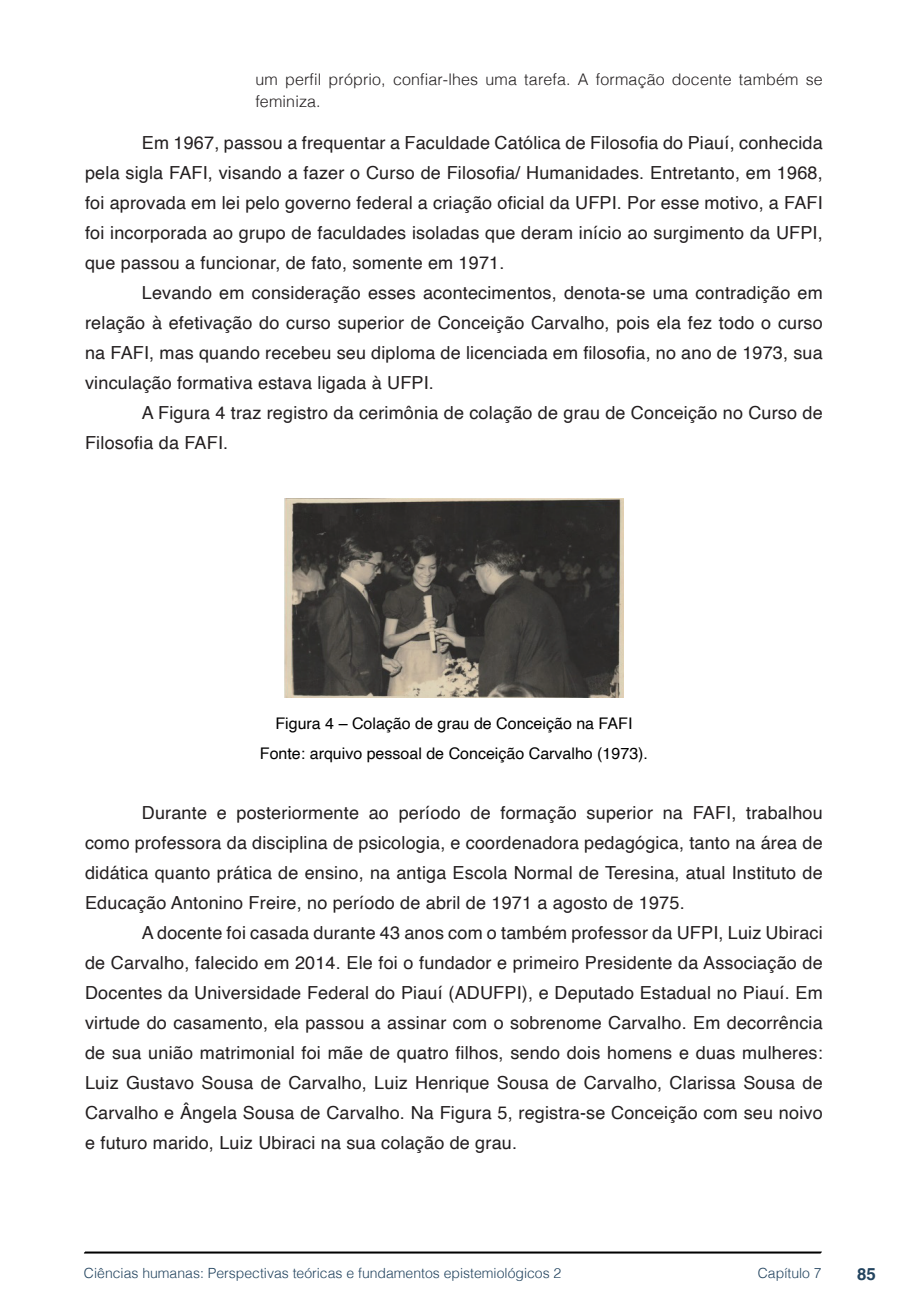
<style>
.page{position:relative;width:908px;height:1304px;background:#fff}
.page>*{position:absolute;margin:0;border:0;box-sizing:border-box;transform-origin:0 0}
.txt{font:18px/30px "Helvetica";letter-spacing:.01em;color:#231f20;text-align:justify}
.t1{font:700 16.8px "Helvetica";color:#23445f}
.imagens_graf_tab{font:16px "Helvetica";color:#000}
.citacoes{font:300 16px/22px "Helvetica";letter-spacing:.01em;color:#231f20}
.t2{font:300 14px "Helvetica";color:#23445f}
</style>
<div class="page">
<svg style="left:84px;top:1251px;width:737px;height:3px;background:#515151"></svg>
<img style="left:284px;top:499px;width:339px;height:199px">
<p class="citacoes" style="left:255px;top:67px;width:568px">um perfil próprio, confiar-lhes uma tarefa. A formação docente também se feminiza.</p>
<p class="txt" style="left:85px;top:128px;width:738px;text-indent:57px">Em 1967, passou a frequentar a Faculdade Católica de Filosofia do Piauí, conhecida pela sigla FAFI, visando a fazer o Curso de Filosofia/ Humanidades. Entretanto, em 1968, foi aprovada em lei pelo governo federal a criação oficial da UFPI. Por esse motivo, a FAFI foi incorporada ao grupo de faculdades isoladas que deram início ao surgimento da UFPI, que passou a funcionar, de fato, somente em 1971.</p>
<p class="txt" style="left:85px;top:278px;width:738px;text-indent:57px">Levando em consideração esses acontecimentos, denota-se uma contradição em relação à efetivação do curso superior de Conceição Carvalho, pois ela fez todo o curso na FAFI, mas quando recebeu seu diploma de licenciada em filosofia, no ano de 1973, sua vinculação formativa estava ligada à UFPI.</p>
<p class="txt" style="left:85px;top:398px;width:738px;text-indent:57px">A Figura 4 traz registro da cerimônia de colação de grau de Conceição no Curso de<br>Filosofia da FAFI.</p>
<p class="imagens_graf_tab" style="left:275px;top:711px;width:358px">Figura 4 – Colação de grau de Conceição na FAFI</p>
<p class="imagens_graf_tab" style="left:260px;top:741px;width:389px">Fonte: arquivo pessoal de Conceição Carvalho (1973).</p>
<p class="txt" style="left:85px;top:798px;width:738px;text-indent:57px">Durante e posteriormente ao período de formação superior na FAFI, trabalhou como professora da disciplina de psicologia, e coordenadora pedagógica, tanto na área de didática quanto prática de ensino, na antiga Escola Normal de Teresina, atual Instituto de Educação Antonino Freire, no período de abril de 1971 a agosto de 1975.</p>
<p class="txt" style="left:85px;top:918px;width:738px;text-indent:57px">A docente foi casada durante 43 anos com o também professor da UFPI, Luiz Ubiraci de Carvalho, falecido em 2014. Ele foi o fundador e primeiro Presidente da Associação de Docentes da Universidade Federal do Piauí (ADUFPI), e Deputado Estadual no Piauí. Em virtude do casamento, ela passou a assinar com o sobrenome Carvalho. Em decorrência de sua união matrimonial foi mãe de quatro filhos, sendo dois homens e duas mulheres:<br>Luiz Gustavo Sousa de Carvalho, Luiz Henrique Sousa de Carvalho, Clarissa Sousa de Carvalho e Ângela Sousa de Carvalho. Na Figura 5, registra-se Conceição com seu noivo e futuro marido, Luiz Ubiraci na sua colação de grau.</p>
<p class="t2" style="left:84px;top:1261px;width:478px">Ciências humanas: Perspectivas teóricas e fundamentos epistemiológicos 2</p>
<p class="t2" style="left:757px;top:1261px;width:65px">Capítulo 7</p>
<p class="t1" style="left:856px;top:1264px;width:20px">85</p>
</div>
